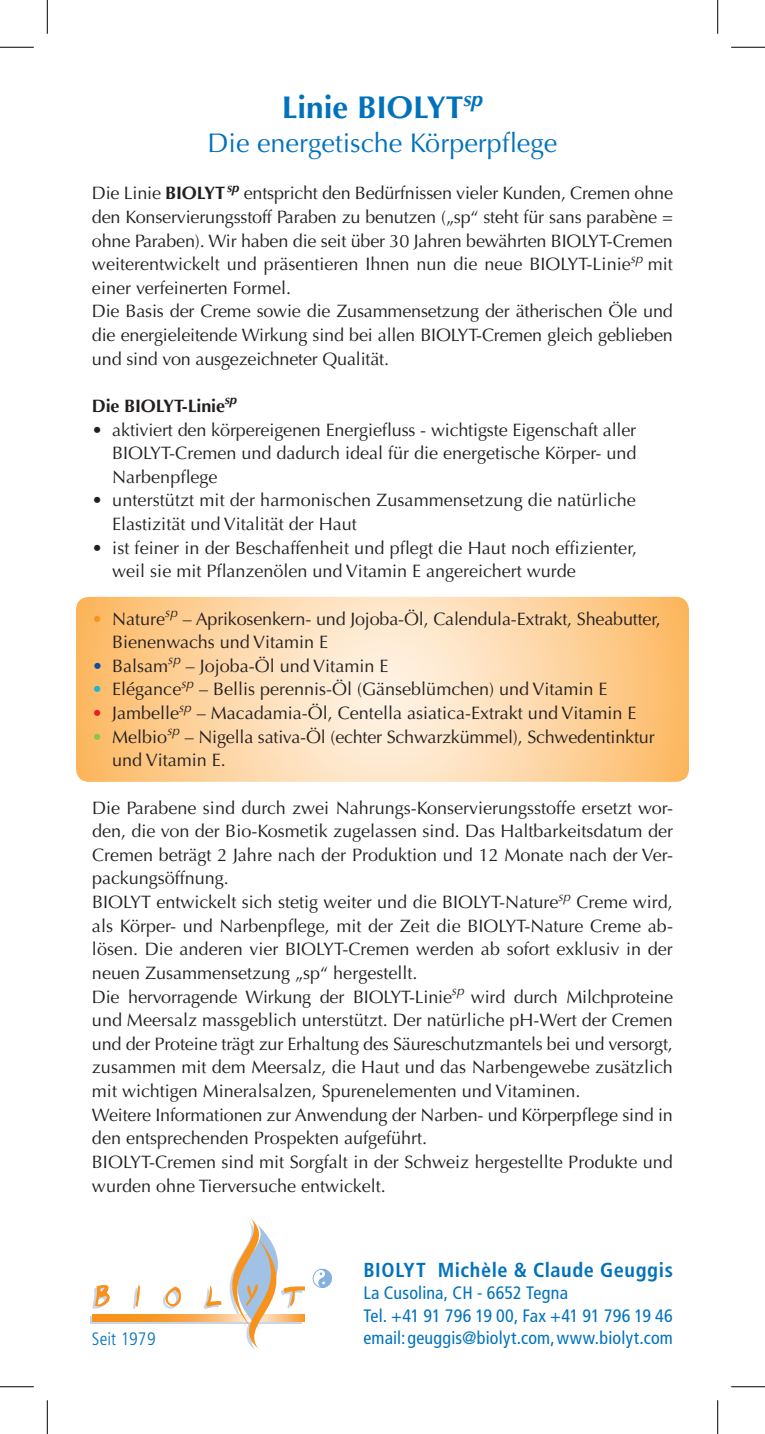
<style>
.page{position:relative;width:765px;height:1434px;background:#fff}
.page>*{position:absolute;margin:0;border:0;box-sizing:border-box;transform-origin:0 0}
.t1{font:700 31.5px "Optima LT Std";color:#0072bc}
.t2{font:27px "Optima LT Std";color:#0072bc}
.t3{font:700 condensed 20.25px "Frutiger LT Std";letter-spacing:.03em;color:#0072bc}
.t4{font:18px/23.6px "Optima LT Std";color:#231f20}
.t5{font:condensed 18px/22.5px "Frutiger LT Std";letter-spacing:.01em;color:#0072bc}
.t6{font:700 18px "Optima LT Std";letter-spacing:-.01em;color:#231f20}
.t7{font:300 condensed 18px "Frutiger LT Std";letter-spacing:.005em;color:#0072bc}
.s1{font-weight:700}
.s2{color:#f7931d}
.s3{color:#0d4da1}
.s4{color:#1cb5d4}
.s5{color:#ee1d23}
.s6{color:#8bc63e}
</style>
<div class="page">
<svg style="left:76px;top:597px;width:612px;height:185px;background:#fdd6a5"></svg>
<div style="left:90px;top:1316px;width:212px;height:8px;background:#c6d5ed"></div>
<svg style="left:93px;top:1314px;width:109px;height:8px"></svg>
<svg style="left:92px;top:1284px;width:18px;height:25px"></svg>
<svg style="left:133px;top:1285px;width:7px;height:24px"></svg>
<svg style="left:163px;top:1287px;width:18px;height:22px"></svg>
<svg style="left:202px;top:1218px;width:130px;height:132px"></svg>
<hr style="left:0;top:47px;width:34px;height:1px;background:#000">
<hr style="left:730px;top:47px;width:34px;height:1px;background:#000">
<hr style="left:0;top:1386px;width:34px;height:1px;background:#000">
<hr style="left:730px;top:1386px;width:34px;height:1px;background:#000">
<hr style="left:47px;top:0;width:1px;height:34px;background:#000">
<hr style="left:47px;top:1400px;width:1px;height:34px;background:#000">
<hr style="left:717px;top:0;width:1px;height:34px;background:#000">
<hr style="left:717px;top:1400px;width:1px;height:34px;background:#000">
<h1 class="t1" style="left:281px;top:89px;width:203px">Linie BIOLYT<sup>sp</sup></h1>
<h2 class="t2" style="left:207px;top:127px;width:351px">Die energetische Körperpflege</h2>
<p class="t4" style="left:92px;top:182px;width:582px">Die Linie <span class="s1">BIOLYT</span> <sup>sp</sup> entspricht den Bedürfnissen vieler Kunden, Cremen ohne den Konservierungsstoff Paraben zu benutzen („sp“ steht für sans parabène = ohne Paraben). Wir haben die seit über 30 Jahren bewährten BIOLYT-Cremen weiterentwickelt und präsentieren Ihnen nun die neue BIOLYT-Linie<sup>sp</sup> mit einer verfeinerten Formel.<br>Die Basis der Creme sowie die Zusammensetzung der ätherischen Öle und die energieleitende Wirkung sind bei allen BIOLYT-Cremen gleich geblieben und sind von ausgezeichneter Qualität.</p>
<p class="t6" style="left:92px;top:395px;width:147px">Die BIOLYT-Linie<sup>sp</sup></p>
<p class="t4" style="left:112px;top:418px;width:525px;text-align:justify;text-indent:-20px">• aktiviert den körpereigenen Energiefluss - wichtigste Eigenschaft aller BIOLYT-Cremen und dadurch ideal für die energetische Körper- und Narbenpflege</p>
<p class="t4" style="left:112px;top:489px;width:525px;text-indent:-20px">• unterstützt mit der harmonischen Zusammensetzung die natürliche<br>Elastizität und Vitalität der Haut</p>
<p class="t4" style="left:112px;top:536px;width:526px;text-indent:-20px">• ist feiner in der Beschaffenheit und pflegt die Haut noch effizienter, weil sie mit Pflanzenölen und Vitamin E angereichert wurde</p>
<p class="t4" style="left:112px;top:607px;width:550px;text-indent:-20px"><span class="s2">•</span> Nature<sup>sp</sup> – Aprikosenkern- und Jojoba-Öl, Calendula-Extrakt, Sheabutter,<br>Bienenwachs und Vitamin E</p>
<p class="t4" style="left:92px;top:654px;width:298px"><span class="s3">•</span> Balsam<sup>sp</sup> – Jojoba-Öl und Vitamin E</p>
<p class="t4" style="left:92px;top:678px;width:517px"><span class="s4">•</span> Elégance<sup>sp</sup> – Bellis perennis-Öl (Gänseblümchen) und Vitamin E</p>
<p class="t4" style="left:92px;top:701px;width:545px"><span class="s5">•</span> Jambelle<sup>sp</sup> – Macadamia-Öl, Centella asiatica-Extrakt und Vitamin E</p>
<p class="t4" style="left:112px;top:725px;width:543px;text-indent:-20px"><span class="s6">•</span> Melbio<sup>sp</sup> – Nigella sativa-Öl (echter Schwarzkümmel), Schwedentinktur und Vitamin E.</p>
<p class="t4" style="left:92px;top:796px;width:582px">Die Parabene sind durch zwei Nahrungs-Konservierungsstoffe ersetzt wor&shy;den, die von der Bio-Kosmetik zugelassen sind. Das Haltbarkeitsdatum der Cremen beträgt 2 Jahre nach der Produktion und 12 Monate nach der Ver&shy;packungsöffnung.<br>BIOLYT entwickelt sich stetig weiter und die BIOLYT-Nature<sup>sp</sup> Creme wird, als Körper- und Narbenpflege, mit der Zeit die BIOLYT-Nature Creme ab&shy;lösen. Die anderen vier BIOLYT-Cremen werden ab sofort exklusiv in der neuen Zusammensetzung „sp“ hergestellt.<br>Die hervorragende Wirkung der BIOLYT-Linie<sup>sp</sup> wird durch Milchproteine und Meersalz massgeblich unterstützt. Der natürliche pH-Wert der Cremen und der Proteine trägt zur Erhaltung des Säureschutzmantels bei und versorgt, zusammen mit dem Meersalz, die Haut und das Narbengewebe zusätzlich mit wichtigen Mineralsalzen, Spurenelementen und Vitaminen.<br>Weitere Informationen zur Anwendung der Narben- und Körperpflege sind in den entsprechenden Prospekten aufgeführt.<br>BIOLYT-Cremen sind mit Sorgfalt in der Schweiz hergestellte Produkte und wurden ohne Tierversuche entwickelt.</p>
<p class="t3" style="left:363px;top:1258px;width:311px">BIOLYT Michèle &amp; Claude Geuggis</p>
<p class="t5" style="left:363px;top:1282px;width:311px">La Cusolina, CH - 6652 Tegna<br>Tel. +41 91 796 19 00, Fax +41 91 796 19 46</p>
<p class="t7" style="left:92px;top:1328px;width:65px">Seit 1979</p>
<p class="t5" style="left:363px;top:1327px;width:311px">email: geuggis@biolyt.com, www.biolyt.com</p>
</div>
